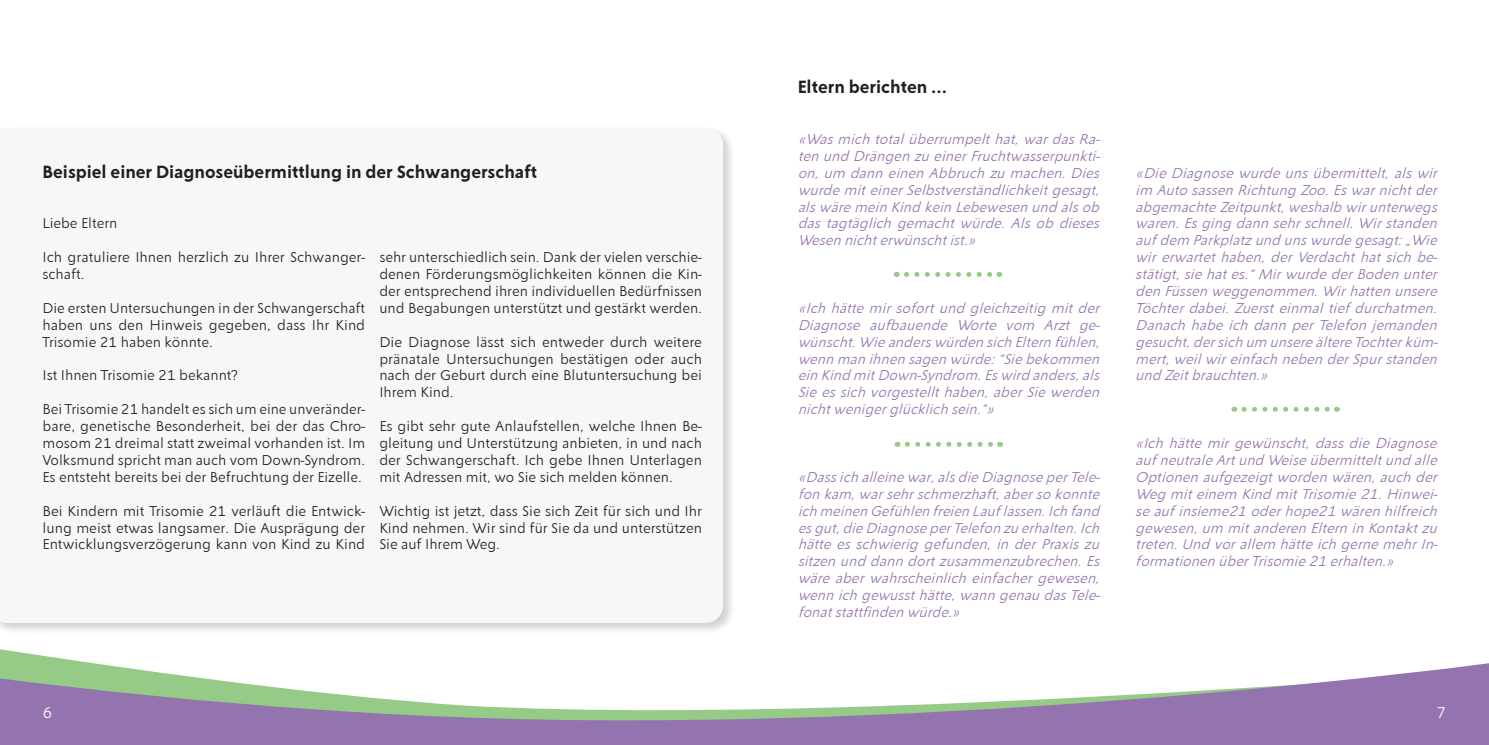
<style>
.page{position:relative;width:1489px;height:745px;background:#fff}
.page>*{position:absolute;margin:0;border:0;box-sizing:border-box;transform-origin:0 0}
.IV_-_Untertitel_Verz{font:600 17.5px "Creo";color:#231f20}
.t1{font:300 15px "Creo";color:#fff}
.Kunsttitel_1_-_sekun{font:italic 300 13.75px/16.9px "Creo";color:#9474ae;text-align:justify}
.hope21_-_Fliesstext{font:300 13.75px/16.9px "Creo";color:#231f20;text-align:justify}
</style>
<div class="page">
<svg style="left:0;top:649px;width:1488px;height:95px"></svg>
<div style="left:0;top:126px;width:735px;height:508px;background:#231f20;opacity:.2"></div>
<svg style="left:0;top:128px;width:723px;height:494px"></svg>
<svg style="left:907px;top:441px;width:93px;height:5px"></svg>
<svg style="left:906px;top:272px;width:93px;height:5px"></svg>
<svg style="left:1243px;top:406px;width:94px;height:5px"></svg>
<p class="IV_-_Untertitel_Verz" style="left:43px;top:161px;width:496px">Beispiel einer Diagnoseübermittlung in der Schwangerschaft</p>
<p class="hope21_-_Fliesstext" style="left:43px;top:215px;width:76px">Liebe Eltern</p>
<p class="hope21_-_Fliesstext" style="left:43px;top:248px;width:324px">Ich gratuliere Ihnen herzlich zu Ihrer Schwanger&shy;schaft.</p>
<p class="hope21_-_Fliesstext" style="left:43px;top:299px;width:324px">Die ersten Untersuchungen in der Schwangerschaft haben uns den Hinweis gegeben, dass Ihr Kind Trisomie 21 haben könnte.</p>
<p class="hope21_-_Fliesstext" style="left:43px;top:366px;width:197px">Ist Ihnen Trisomie 21 bekannt?</p>
<p class="hope21_-_Fliesstext" style="left:43px;top:400px;width:324px">Bei Trisomie 21 handelt es sich um eine unveränder&shy;bare, genetische Besonderheit, bei der das Chro&shy;mosom 21 dreimal statt zweimal vorhanden ist. Im Volksmund spricht man auch vom Down-Syndrom.<br>Es entsteht bereits bei der Befruchtung der Eizelle.</p>
<p class="hope21_-_Fliesstext" style="left:43px;top:501px;width:324px">Bei Kindern mit Trisomie 21 verläuft die Entwick&shy;lung meist etwas langsamer. Die Ausprägung der Entwicklungsverzögerung kann von Kind zu Kind</p>
<p class="hope21_-_Fliesstext" style="left:379px;top:248px;width:324px">sehr unterschiedlich sein. Dank der vielen verschie&shy;denen Förderungsmöglichkeiten können die Kin&shy;der entsprechend ihren individuellen Bedürfnissen und Begabungen unterstützt und gestärkt werden.</p>
<p class="hope21_-_Fliesstext" style="left:379px;top:333px;width:324px">Die Diagnose lässt sich entweder durch weitere pränatale Untersuchungen bestätigen oder auch nach der Geburt durch eine Blutuntersuchung bei Ihrem Kind.</p>
<p class="hope21_-_Fliesstext" style="left:379px;top:417px;width:324px">Es gibt sehr gute Anlaufstellen, welche Ihnen Be&shy;gleitung und Unterstützung anbieten, in und nach der Schwangerschaft. Ich gebe Ihnen Unterlagen mit Adressen mit, wo Sie sich melden können.</p>
<p class="hope21_-_Fliesstext" style="left:379px;top:501px;width:324px">Wichtig ist jetzt, dass Sie sich Zeit für sich und Ihr Kind nehmen. Wir sind für Sie da und unterstützen Sie auf Ihrem Weg.</p>
<p class="IV_-_Untertitel_Verz" style="left:797px;top:76px;width:151px">Eltern berichten ...</p>
<p class="Kunsttitel_1_-_sekun" style="left:797px;top:130px;width:307px">«Wasmich totalüberrumpelthat,wardasRa&shy;ten und Drängen zu einerFruchtwasserpunkti&shy;on,um dann einen Abbruch zu machen.Dies wurdemiteinerSelbstverständlichkeitgesagt, alswäremein Kind kein Lebewesen und alsob das tagtäglich gemacht würde. Als ob dieses Wesen nichterwünschtist.»</p>
<p class="Kunsttitel_1_-_sekun" style="left:797px;top:299px;width:307px">«Ich hätte mir sofort und gleichzeitig mit der Diagnose aufbauende Worte vom Arzt ge&shy;wünscht.Wieanderswürden sich Eltern fühlen, wenn man ihnen sagen würde:“Siebekommen ein Kind mitDown-Syndrom.Eswird anders,als Sieessich vorgestellthaben,aberSiewerden nichtwenigerglücklich sein.“»</p>
<p class="Kunsttitel_1_-_sekun" style="left:797px;top:468px;width:307px">«Dassich alleinewar,alsdieDiagnoseperTele&shy;fon kam,warsehrschmerzhaft,aberso konnte ich meinen Gefühlen freien Lauflassen.Ich fand esgut,dieDiagnoseperTelefon zu erhalten.Ich hätte es schwierig gefunden, in der Praxis zu sitzen und dann dortzusammenzubrechen.Es wäre aber wahrscheinlich einfacher gewesen, wenn ich gewussthätte,wann genau dasTele&shy;fonatstattfinden würde.»</p>
<p class="Kunsttitel_1_-_sekun" style="left:1135px;top:164px;width:307px">«DieDiagnosewurdeunsübermittelt,alswir im Auto sassen Richtung Zoo.Eswarnichtder abgemachteZeitpunkt,weshalb wirunterwegs waren.Esging dann sehrschnell.Wirstanden aufdem Parkplatzund unswurdegesagt:„Wie wir erwartet haben, der Verdacht hat sich be&shy;stätigt,siehates.“MirwurdederBoden unter den Füssen weggenommen.Wirhatten unsere Töchterdabei.Zuersteinmaltiefdurchatmen.<br>Danach habe ich dann per Telefon jemanden gesucht,dersich um unsereältereTochterküm&shy;mert,weilwireinfach neben derSpurstanden und Zeitbrauchten.»</p>
<p class="Kunsttitel_1_-_sekun" style="left:1135px;top:434px;width:307px">«Ich hätte mir gewünscht, dass die Diagnose aufneutraleArtund Weiseübermitteltund alle Optionen aufgezeigtworden wären,auch der Weg miteinem Kind mitTrisomie21.Hinwei&shy;seaufinsieme21 oderhope21 wären hilfreich gewesen,um mitanderen Eltern in Kontaktzu treten.Und vorallem hätteich gernemehrIn&shy;formationen überTrisomie21 erhalten.»</p>
<p class="t1" style="left:43px;top:703px;width:11px">6</p>
<p class="t1" style="left:1436px;top:703px;width:11px">7</p>
</div>
